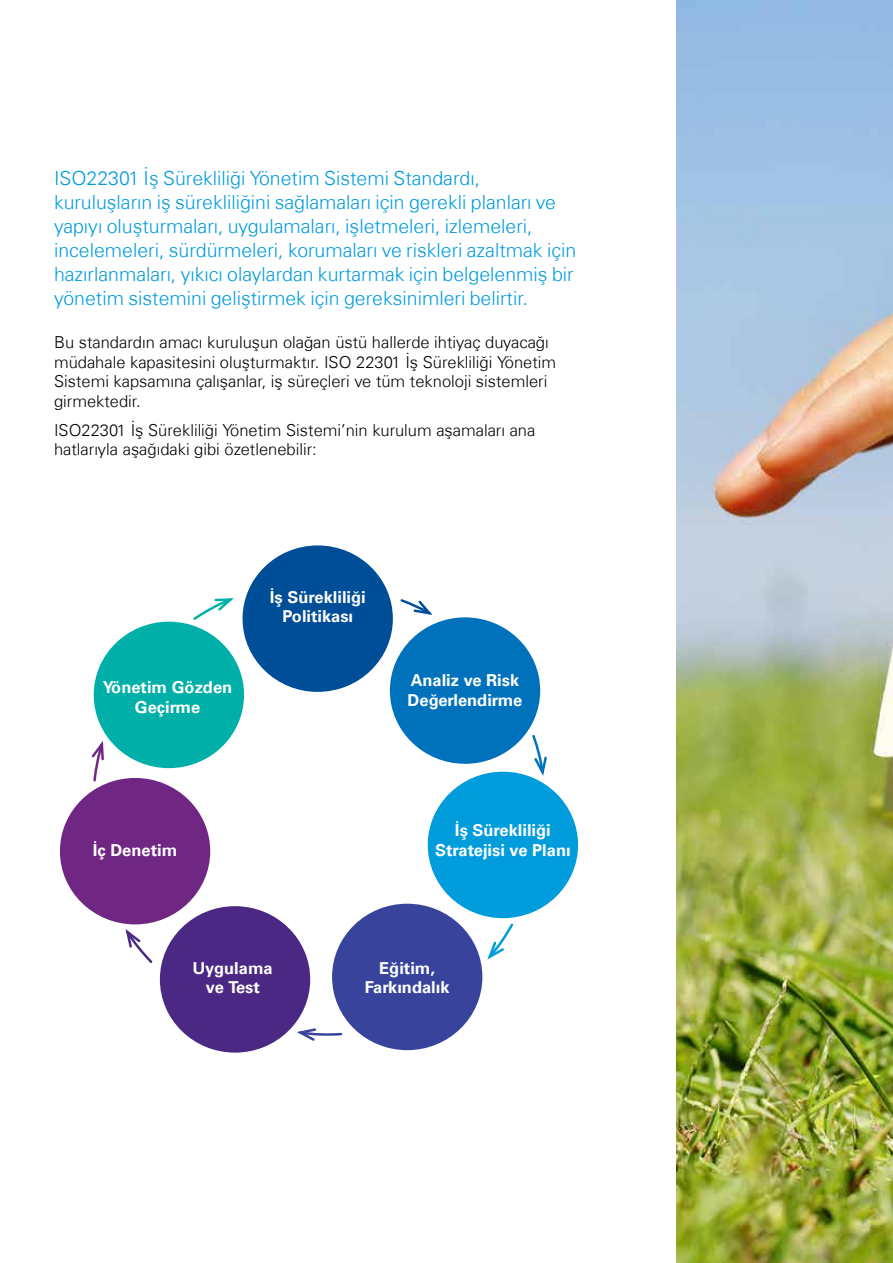
<style>
.page{position:relative;width:893px;height:1263px;background:#fff}
.page>*{position:absolute;margin:0;border:0;box-sizing:border-box;transform-origin:0 0}
.t1{font:300 19.5px/24px "Universfor KPMG";color:#009cdc}
.t2{font:300 16.5px/19.8px "Universfor KPMG";color:#000}
.t3{font:700 16.5px/19.8px "Universfor KPMG";color:#fff;text-align:center}
</style>
<div class="page">
<div style="left:243px;top:545px;width:150px;height:147px;background:#004e98;border-radius:50%"></div>
<div style="left:160px;top:906px;width:150px;height:146px;background:#4b2884;border-radius:50%"></div>
<div style="left:390px;top:617px;width:150px;height:147px;background:#0072bc;border-radius:50%"></div>
<div style="left:94px;top:622px;width:150px;height:146px;background:#00afa8;border-radius:50%"></div>
<div style="left:428px;top:772px;width:150px;height:146px;background:#009cdc;border-radius:50%"></div>
<div style="left:60px;top:778px;width:150px;height:146px;background:#702784;border-radius:50%"></div>
<div style="left:332px;top:904px;width:150px;height:146px;background:#38449c;border-radius:50%"></div>
<svg style="left:193px;top:598px;width:41px;height:22px"></svg>
<svg style="left:400px;top:599px;width:33px;height:16px"></svg>
<svg style="left:530px;top:735px;width:17px;height:44px"></svg>
<svg style="left:125px;top:929px;width:28px;height:34px"></svg>
<svg style="left:91px;top:741px;width:13px;height:41px"></svg>
<svg style="left:297px;top:1028px;width:46px;height:13px"></svg>
<svg style="left:487px;top:923px;width:27px;height:37px"></svg>
<img style="left:676px;top:0;width:217px;height:1263px">
<p class="t1" style="left:54px;top:166px;width:524px">ISO22301 İş Sürekliliği Yönetim Sistemi Standardı, kuruluşların iş sürekliliğini sağlamaları için gerekli planları ve yapıyı oluşturmaları, uygulamaları, işletmeleri, izlemeleri, incelemeleri, sürdürmeleri, korumaları ve riskleri azaltmak için hazırlanmaları, yıkıcı olaylardan kurtarmak için belgelenmiş bir yönetim sistemini geliştirmek için gereksinimleri belirtir.</p>
<p class="t2" style="left:54px;top:332px;width:504px">Bu standardın amacı kuruluşun olağan üstü hallerde ihtiyaç duyacağı müdahale kapasitesini oluşturmaktır. ISO 22301 İş Sürekliliği Yönetim Sistemi kapsamına çalışanlar, iş süreçleri ve tüm teknoloji sistemleri girmektedir.</p>
<p class="t2" style="left:54px;top:420px;width:483px">ISO22301 İş Sürekliliği Yönetim Sistemi’nin kurulum aşamaları ana hatlarıyla aşağıdaki gibi özetlenebilir:</p>
<p class="t3" style="left:103px;top:677px;width:131px">Yönetim Gözden<br>Geçirme</p>
<p class="t3" style="left:270px;top:587px;width:97px">İş Sürekliliği<br>Politikası</p>
<p class="t3" style="left:408px;top:670px;width:116px;text-align:left">Analiz ve Risk<br>Değerlendirme</p>
<p class="t3" style="left:455px;top:821px;width:97px">İş Sürekliliği</p>
<p class="t3" style="left:93px;top:840px;width:86px">İç Denetim</p>
<p class="t3" style="left:435px;top:840px;width:137px">Stratejisi ve Planı</p>
<p class="t3" style="left:193px;top:958px;width:81px">Uygulama ve Test</p>
<p class="t3" style="left:365px;top:958px;width:86px">Eğitim,<br>Farkındalık</p>
</div>
